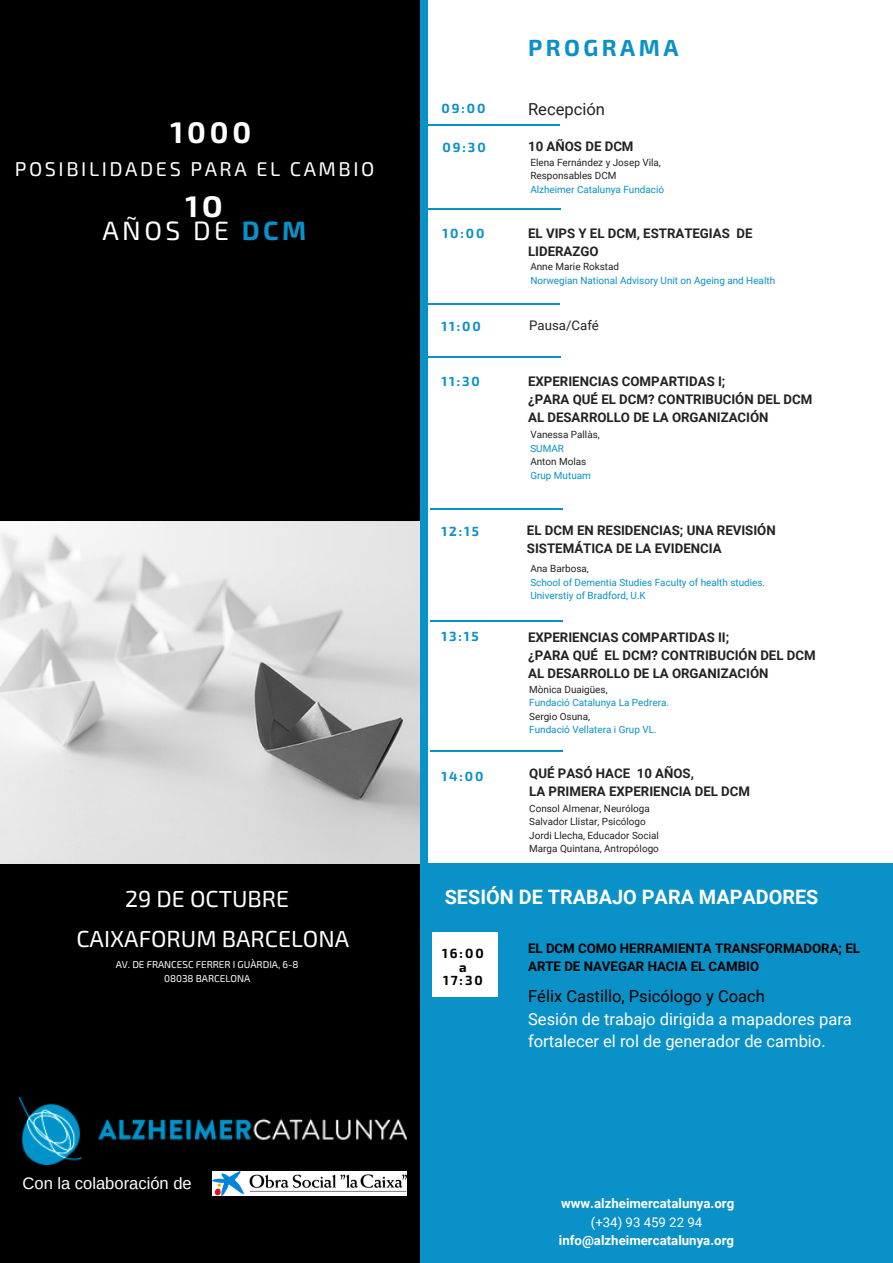
<style>
.page{position:relative;width:893px;height:1263px;background:#fff}
.page>*{position:absolute;margin:0;border:0;box-sizing:border-box;transform-origin:0 0}
.t1{font:700 29.85px "Exo 2";letter-spacing:.13em;color:#fff}
.t2{font:26.55px "Exo 2";letter-spacing:.13em;color:#fff}
.t3{font:23.25px "Exo 2";color:#fff}
.t4{font:700 23.25px "Exo 2";letter-spacing:.15em;color:#0a91c8}
.t5{font:700 19.8px "Roboto";color:#fff}
.t6{font:19.8px "Exo 2";letter-spacing:.13em;color:#fff}
.t7{font:16.5px/22.5px "Roboto";color:#fff}
.t8{font:16.5px "Roboto";color:#000}
.t9{font:16.5px "Arimo";color:#fff}
.t10{font:16.5px "Roboto";color:#222}
.t11{font:700 13.2px/18px "Roboto";color:#222}
.t12{font:700 13.2px/18px "Roboto";color:#000}
.t13{font:700 13.2px "Roboto";color:#fff}
.t14{font:700 13.2px "Exo 2";letter-spacing:.15em;color:#0a91c8}
.t15{font:13.2px "Roboto";color:#fff}
.t16{font:700 13.2px/13.5px "Exo 2";letter-spacing:.15em;color:#000;text-align:center}
.t17{font:13.2px "Roboto";color:#222}
.t18{font:9.9px/13.5px "Roboto";color:#222}
.t19{font:9.9px/13.5px "Roboto";color:#0a91c8}
.t20{font:9.9px/13.5px "Exo 2";color:#fff;text-align:center}
.s1{font-weight:700;color:#0a91c8}
</style>
<div class="page">
<hr style="left:385px;top:863px;width:57px;height:2px;background:#0a91c8">
<hr style="left:442px;top:863px;width:57px;height:2px;background:#0a91c8">
<hr style="left:499px;top:863px;width:57px;height:2px;background:#0a91c8">
<hr style="left:556px;top:863px;width:57px;height:2px;background:#0a91c8">
<hr style="left:612px;top:863px;width:57px;height:2px;background:#0a91c8">
<hr style="left:669px;top:863px;width:57px;height:2px;background:#0a91c8">
<hr style="left:726px;top:863px;width:57px;height:2px;background:#0a91c8">
<hr style="left:783px;top:863px;width:57px;height:2px;background:#0a91c8">
<hr style="left:840px;top:863px;width:53px;height:2px;background:#0a91c8">
<div style="left:0;top:0;width:426px;height:1263px;background:#000"></div>
<div style="left:420px;top:865px;width:473px;height:398px;background:#0a91c8"></div>
<hr style="left:435px;top:125px;width:57px;height:1px;background:#0a91c8">
<hr style="left:492px;top:125px;width:57px;height:1px;background:#0a91c8">
<div style="left:432px;top:932px;width:66px;height:64px;background:#fff"></div>
<hr style="left:436px;top:208px;width:57px;height:1px;background:#0a91c8">
<hr style="left:493px;top:208px;width:57px;height:1px;background:#0a91c8">
<hr style="left:435px;top:304px;width:57px;height:1px;background:#0a91c8">
<hr style="left:492px;top:304px;width:57px;height:1px;background:#0a91c8">
<hr style="left:436px;top:357px;width:57px;height:1px;background:#0a91c8">
<hr style="left:493px;top:357px;width:57px;height:1px;background:#0a91c8">
<hr style="left:438px;top:509px;width:58px;height:1px;background:#0a91c8">
<hr style="left:495px;top:509px;width:58px;height:1px;background:#0a91c8">
<img style="left:19px;top:1098px;width:387px;height:66px">
<img style="left:0;top:521px;width:420px;height:343px">
<hr style="left:438px;top:620px;width:58px;height:1px;background:#0a91c8">
<hr style="left:495px;top:620px;width:58px;height:1px;background:#0a91c8">
<hr style="left:438px;top:751px;width:58px;height:1px;background:#0a91c8">
<hr style="left:495px;top:751px;width:58px;height:1px;background:#0a91c8">
<div style="left:420px;top:0;width:8px;height:1263px;background:#0a91c8"></div>
<img style="left:213px;top:1171px;width:193px;height:25px">
<h1 class="t1" style="left:171px;top:113px;width:82px">1000</h1>
<h3 class="t6" style="left:15px;top:157px;width:361px">POSIBILIDADES PARA EL CAMBIO</h3>
<h2 class="t2" style="left:102px;top:213px;width:205px">AÑOS DE <span class="s1">DCM</span></h2>
<h1 class="t1" style="left:186px;top:187px;width:39px">1O</h1>
<h3 class="t3" style="left:125px;top:883px;width:166px">29 DE OCTUBRE</h3>
<h3 class="t3" style="left:76px;top:924px;width:274px">CAIXAFORUM BARCELONA</h3>
<p class="t20" style="left:116px;top:958px;width:184px">AV. DE FRANCESC FERRER I GUÀRDIA, 6-8<br>08038 BARCELONA</p>
<p class="t9" style="left:23px;top:1174px;width:171px">Con la colaboración de</p>
<p class="t14" style="left:441px;top:99px;width:46px">09:00</p>
<p class="t14" style="left:442px;top:139px;width:45px">09:30</p>
<p class="t14" style="left:442px;top:224px;width:43px">10:00</p>
<p class="t14" style="left:441px;top:318px;width:41px">11:00</p>
<p class="t14" style="left:441px;top:373px;width:40px">11:30</p>
<h3 class="t4" style="left:528px;top:32px;width:152px">PROGRAMA</h3>
<p class="t10" style="left:528px;top:100px;width:78px">Recepción</p>
<p class="t18" style="left:530px;top:155px;width:132px">Elena Fernández y Josep Vila,<br>Responsables DCM</p>
<p class="t19" style="left:530px;top:182px;width:135px">Alzheimer Catalunya Fundació</p>
<p class="t11" style="left:528px;top:224px;width:226px">EL VIPS Y EL DCM, ESTRATEGIAS DE<br>LIDERAZGO</p>
<p class="t18" style="left:530px;top:260px;width:90px">Anne Marie Rokstad</p>
<p class="t19" style="left:530px;top:274px;width:246px">Norwegian National Advisory Unit on Ageing and Health</p>
<p class="t17" style="left:529px;top:318px;width:71px">Pausa/Café</p>
<p class="t11" style="left:528px;top:137px;width:107px">10 AÑOS DE DCM</p>
<p class="t11" style="left:528px;top:373px;width:286px">EXPERIENCIAS COMPARTIDAS I;<br>¿PARA QUÉ EL DCM? CONTRIBUCIÓN DEL DCM<br>AL DESARROLLO DE LA ORGANIZACIÓN</p>
<p class="t18" style="left:530px;top:428px;width:71px">Vanessa Pallàs,</p>
<p class="t19" style="left:530px;top:441px;width:35px">SUMAR</p>
<p class="t18" style="left:530px;top:455px;width:58px">Anton Molas</p>
<p class="t19" style="left:530px;top:468px;width:62px">Grup Mutuam</p>
<p class="t11" style="left:527px;top:521px;width:250px">EL DCM EN RESIDENCIAS; UNA REVISIÓN<br>SISTEMÁTICA DE LA EVIDENCIA</p>
<p class="t18" style="left:530px;top:562px;width:60px">Ana Barbosa,</p>
<p class="t19" style="left:530px;top:575px;width:236px">School of Dementia Studies Faculty of health studies.<br>Universtiy of Bradford, U.K</p>
<p class="t11" style="left:528px;top:628px;width:289px">EXPERIENCIAS COMPARTIDAS II;<br>¿PARA QUÉ EL DCM? CONTRIBUCIÓN DEL DCM<br>AL DESARROLLO DE LA ORGANIZACIÓN</p>
<p class="t18" style="left:529px;top:682px;width:80px">Mònica Duaigües,</p>
<p class="t19" style="left:529px;top:696px;width:141px">Fundació Catalunya La Pedrera.</p>
<p class="t18" style="left:529px;top:709px;width:62px">Sergio Osuna,</p>
<p class="t19" style="left:529px;top:723px;width:129px">Fundació Vellatera i Grup VL.</p>
<p class="t11" style="left:529px;top:765px;width:222px">QUÉ PASÓ HACE 10 AÑOS,<br>LA PRIMERA EXPERIENCIA DEL DCM</p>
<p class="t18" style="left:529px;top:802px;width:131px">Consol Almenar, Neuróloga<br>Salvador Llistar, Psicólogo<br>Jordi Llecha, Educador Social<br>Marga Quintana, Antropólogo</p>
<h3 class="t5" style="left:445px;top:886px;width:375px">SESIÓN DE TRABAJO PARA MAPADORES</h3>
<p class="t12" style="left:528px;top:939px;width:333px">EL DCM COMO HERRAMIENTA TRANSFORMADORA; EL<br>ARTE DE NAVEGAR HACIA EL CAMBIO</p>
<p class="t8" style="left:528px;top:987px;width:238px">Félix Castillo, Psicólogo y Coach</p>
<p class="t7" style="left:528px;top:1008px;width:325px">Sesión de trabajo dirigida a mapadores para fortalecer el rol de generador de cambio.</p>
<p class="t14" style="left:441px;top:523px;width:39px">12:15</p>
<p class="t14" style="left:441px;top:627px;width:39px">13:15</p>
<p class="t14" style="left:441px;top:767px;width:44px">14:00</p>
<p class="t16" style="left:442px;top:946px;width:43px">16:00 a<br>17:30</p>
<p class="t13" style="left:561px;top:1196px;width:175px">www.alzheimercatalunya.org</p>
<p class="t13" style="left:559px;top:1233px;width:177px">info@alzheimercatalunya.org</p>
<p class="t15" style="left:591px;top:1215px;width:113px">(+34) 93 459 22 94</p>
</div>
